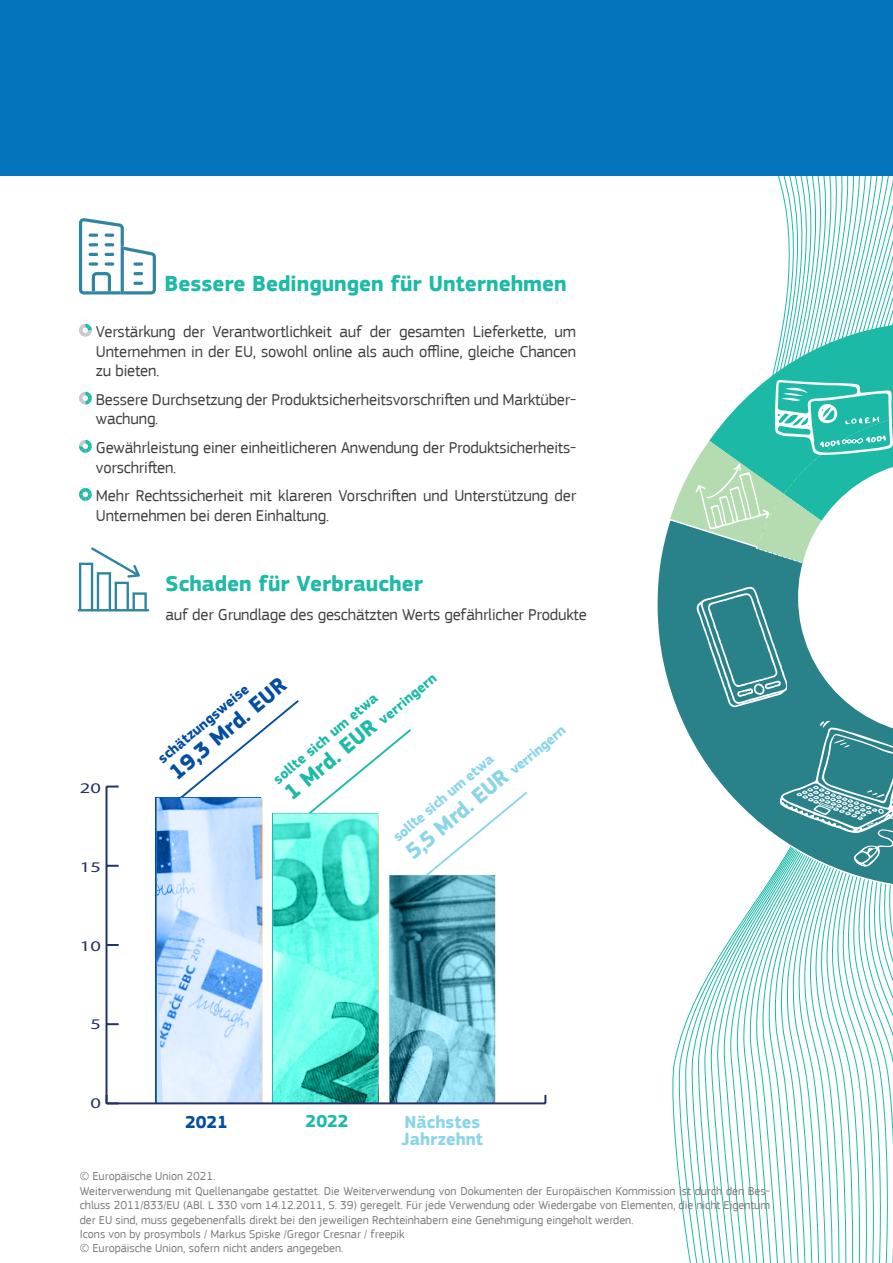
<style>
.page{position:relative;width:893px;height:1263px;background:#fff}
.page>*{position:absolute;margin:0;border:0;box-sizing:border-box;transform-origin:0 0}
.t1{font:700 22.65px "EC Square Sans Pro";color:#8bd5e8}
.t2{font:700 22.65px "EC Square Sans Pro";color:#034ea2}
.t3{font:700 22.5px "EC Square Sans Pro";color:#1dbaa7}
.t4{font:700 18px/16.5px "EC Square Sans Pro";color:#8bd5e8}
.t5{font:700 18px "EC Square Sans Pro";color:#034ea2}
.t6{font:700 18px "EC Square Sans Pro";color:#1dbaa7}
.t7{font:16.5px/19.8px "EC Square Sans Pro";letter-spacing:-.01em;color:#414042}
.t8{font:14.85px "Myriad Pro";color:#233167;scale:1.38 1}
.t9{font:700 14.7px/22px "EC Square Sans Pro";color:#1dbaa7}
.t10{font:700 14.7px "EC Square Sans Pro";color:#8bd5e8}
.t11{font:700 14.7px "EC Square Sans Pro";color:#034ea2}
.t12{font:12px/14.4px "EC Square Sans Pro";color:#7b7c7f}
.s1{font-size:22.65px}
.s2{font-size:14.7px}
</style>
<div class="page">
<svg style="left:657px;top:525px;width:12px;height:159px"></svg>
<svg style="left:180px;top:700px;width:348px;height:197px"></svg>
<hr style="left:106px;top:786px;width:1px;height:317px;background:#233167">
<svg style="left:107px;top:1023px;width:12px;height:2px"></svg>
<svg style="left:107px;top:944px;width:12px;height:2px"></svg>
<svg style="left:107px;top:865px;width:12px;height:2px"></svg>
<svg style="left:107px;top:785px;width:12px;height:2px"></svg>
<img style="left:261px;top:798px;width:234px;height:304px">
<svg style="left:389px;top:875px;width:106px;height:227px"></svg>
<svg style="left:273px;top:813px;width:105px;height:289px"></svg>
<svg style="left:156px;top:797px;width:105px;height:305px"></svg>
<hr style="left:107px;top:1102px;width:438px;height:2px;background:#233167">
<svg style="left:106px;top:1095px;width:13px;height:9px"></svg>
<svg style="left:544px;top:1095px;width:2px;height:8px"></svg>
<svg style="left:79px;top:324px;width:13px;height:13px"></svg>
<svg style="left:79px;top:392px;width:13px;height:13px"></svg>
<svg style="left:79px;top:440px;width:13px;height:13px"></svg>
<svg style="left:79px;top:488px;width:13px;height:13px"></svg>
<svg style="left:669px;top:176px;width:224px;height:1087px"></svg>
<svg style="left:79px;top:218px;width:77px;height:76px"></svg>
<svg style="left:78px;top:547px;width:71px;height:64px"></svg>
<div style="left:0;top:0;width:893px;height:176px;background:#0475bc"></div>
<h2 class="t3" style="left:164px;top:270px;width:404px">Bessere Bedingungen für Unternehmen</h2>
<h3 class="t7" style="left:96px;top:321px;width:482px;text-align:justify">Verstärkung der Verantwortlichkeit auf der gesamten Lieferkette, um Unternehmen in der EU, sowohl online als auch offline, gleiche Chancen zu bieten.</h3>
<h3 class="t7" style="left:96px;top:389px;width:482px">Bessere Durchsetzung der Produktsicherheitsvorschriften und Marktüber&shy;wachung.</h3>
<h3 class="t7" style="left:96px;top:437px;width:482px">Gewährleistung einer einheitlicheren Anwendung der Produktsicherheits&shy;vorschriften.</h3>
<h3 class="t7" style="left:96px;top:486px;width:482px">Mehr Rechtssicherheit mit klareren Vorschriften und Unterstützung der<br>Unternehmen bei deren Einhaltung.</h3>
<p class="t8" style="left:80px;top:779px;width:17px">20</p>
<p class="t8" style="left:80px;top:857px;width:17px">15</p>
<p class="t8" style="left:80px;top:936px;width:17px">10</p>
<p class="t8" style="left:90px;top:1015px;width:9px">5</p>
<p class="t8" style="left:90px;top:1094px;width:9px">0</p>
<h2 class="t3" style="left:166px;top:570px;width:259px">Schaden für Verbraucher</h2>
<h3 class="t7" style="left:166px;top:604px;width:423px">auf der Grundlage des geschätzten Werts gefährlicher Produkte</h3>
<p class="t9" style="left:268px;top:773px;width:191px;rotate:-40deg">sollte sich um etwa<br><span class="s1">1 Mrd. EUR</span> verringern</p>
<h1 class="t2" style="left:164px;top:765px;width:146px;rotate:-40deg">19,3 Mrd. EUR</h1>
<p class="t11" style="left:154px;top:753px;width:115px;rotate:-40deg">schätzungsweise</p>
<h1 class="t1" style="left:400px;top:844px;width:202px;rotate:-40deg">5,5 Mrd. EUR <span class="s2">verringern</span></h1>
<p class="t10" style="left:389px;top:832px;width:128px;rotate:-40deg">sollte sich um etwa</p>
<h3 class="t5" style="left:185px;top:1111px;width:45px">2021</h3>
<h3 class="t6" style="left:306px;top:1110px;width:45px">2022</h3>
<h3 class="t4" style="left:401px;top:1114px;width:83px">Nächstes<br>Jahrzehnt</h3>
<p class="t12" style="left:80px;top:1169px;width:692px">© Europäische Union 2021.<br>Weiterverwendung mit Quellenangabe gestattet. Die Weiterverwendung von Dokumenten der Europäischen Kommission ist durch den Bes&shy;chluss 2011/833/EU (ABl. L 330 vom 14.12.2011, S. 39) geregelt. Für jede Verwendung oder Wiedergabe von Elementen, die nicht Eigentum der EU sind, muss gegebenenfalls direkt bei den jeweiligen Rechteinhabern eine Genehmigung eingeholt werden.<br>Icons von by prosymbols / Markus Spiske /Gregor Cresnar / freepik<br>© Europäische Union, sofern nicht anders angegeben.</p>
</div>
